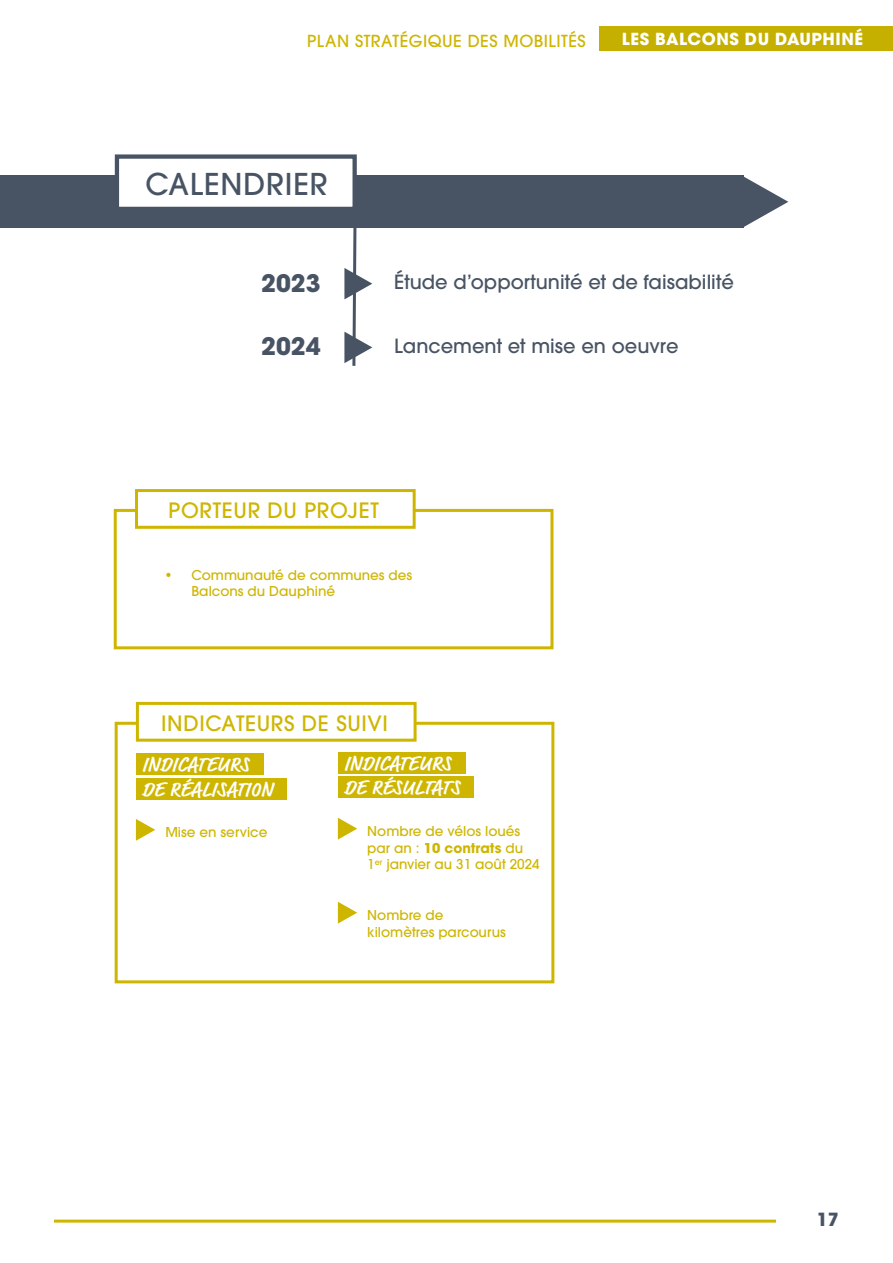
<style>
.page{position:relative;width:893px;height:1263px;background:#fff}
.page>*{position:absolute;margin:0;border:0;box-sizing:border-box;transform-origin:0 0}
.t1{font:500 29.85px "ITC Avant Garde Pro";letter-spacing:.03em;color:#485464}
.t2{font:700 24px "ITC Avant Garde Pro";color:#485464}
.t3{font:500 21px "ITC Avant Garde Pro";letter-spacing:.03em;color:#ceb600}
.t4{font:700 20.7px/24.3px "Market Pro";letter-spacing:.01em;color:#fff}
.t5{font:500 19.5px "ITC Avant Garde Pro";color:#485464}
.t6{font:700 18px "ITC Avant Garde Pro";color:#485465}
.t7{font:500 16.5px "ITC Avant Garde Pro";letter-spacing:.03em;color:#ceb600}
.t8{font:700 16.5px "ITC Avant Garde Pro";letter-spacing:.03em;color:#fff}
.t9{font:500 13.5px/16.5px "ITC Avant Garde Pro";color:#ceb600}
.s1{font-weight:700}
</style>
<div class="page">
<hr style="left:54px;top:1219px;width:722px;height:3px;background:#ceb600">
<div style="left:600px;top:26px;width:293px;height:25px;background:#c5b000"></div>
<div style="left:115px;top:722px;width:439px;height:261px;border:3px solid #ceb600"></div>
<div style="left:136px;top:702px;width:281px;height:40px;background:#fff;border:3px solid #ceb600"></div>
<svg style="left:136px;top:819px;width:19px;height:22px"></svg>
<svg style="left:338px;top:818px;width:19px;height:21px"></svg>
<svg style="left:338px;top:902px;width:19px;height:21px"></svg>
<div style="left:136px;top:753px;width:128px;height:22px;background:#ceb600"></div>
<div style="left:338px;top:752px;width:128px;height:22px;background:#ceb600"></div>
<div style="left:136px;top:778px;width:150px;height:22px;background:#ceb600"></div>
<div style="left:338px;top:776px;width:135px;height:22px;background:#ceb600"></div>
<div style="left:0;top:176px;width:743px;height:52px;background:#485464"></div>
<svg style="left:743px;top:176px;width:45px;height:52px"></svg>
<div style="left:115px;top:154px;width:242px;height:57px;background:#fff;border:4px solid #485464"></div>
<div style="left:114px;top:509px;width:439px;height:140px;border:3px solid #ceb600"></div>
<div style="left:135px;top:489px;width:281px;height:40px;background:#fff;border:3px solid #ceb600"></div>
<svg style="left:344px;top:208px;width:28px;height:158px"></svg>
<p class="t7" style="left:307px;top:30px;width:280px">PLAN STRATÉGIQUE DES MOBILITÉS</p>
<p class="t8" style="left:622px;top:28px;width:243px">LES BALCONS DU DAUPHINÉ</p>
<h1 class="t1" style="left:145px;top:165px;width:184px">CALENDRIER</h1>
<h2 class="t2" style="left:261px;top:267px;width:61px">2023</h2>
<h3 class="t5" style="left:394px;top:270px;width:341px">Étude d’opportunité et de faisabilité</h3>
<h2 class="t2" style="left:261px;top:331px;width:61px">2024</h2>
<h3 class="t5" style="left:394px;top:333px;width:286px">Lancement et mise en oeuvre</h3>
<h3 class="t3" style="left:169px;top:497px;width:212px">PORTEUR DU PROJET</h3>
<p class="t9" style="left:191px;top:567px;width:222px;text-indent:-27px">• Communauté de communes des<br>Balcons du Dauphiné</p>
<h3 class="t3" style="left:161px;top:709px;width:228px">INDICATEURS DE SUIVI</h3>
<h3 class="t4" style="left:142px;top:753px;width:132px">INDICATEURS<br>DE RÉALISATION</h3>
<h3 class="t4" style="left:344px;top:752px;width:117px">INDICATEURS<br>DE RÉSULTATS</h3>
<p class="t9" style="left:165px;top:824px;width:104px">Mise en service</p>
<p class="t9" style="left:367px;top:823px;width:174px">Nombre de vélos loués par an : <span class="s1">10 contrats</span> du<br>1<sup>er</sup> janvier au 31 août 2024</p>
<p class="t9" style="left:367px;top:907px;width:140px">Nombre de kilomètres parcourus</p>
<h3 class="t6" style="left:817px;top:1207px;width:24px">17</h3>
</div>
